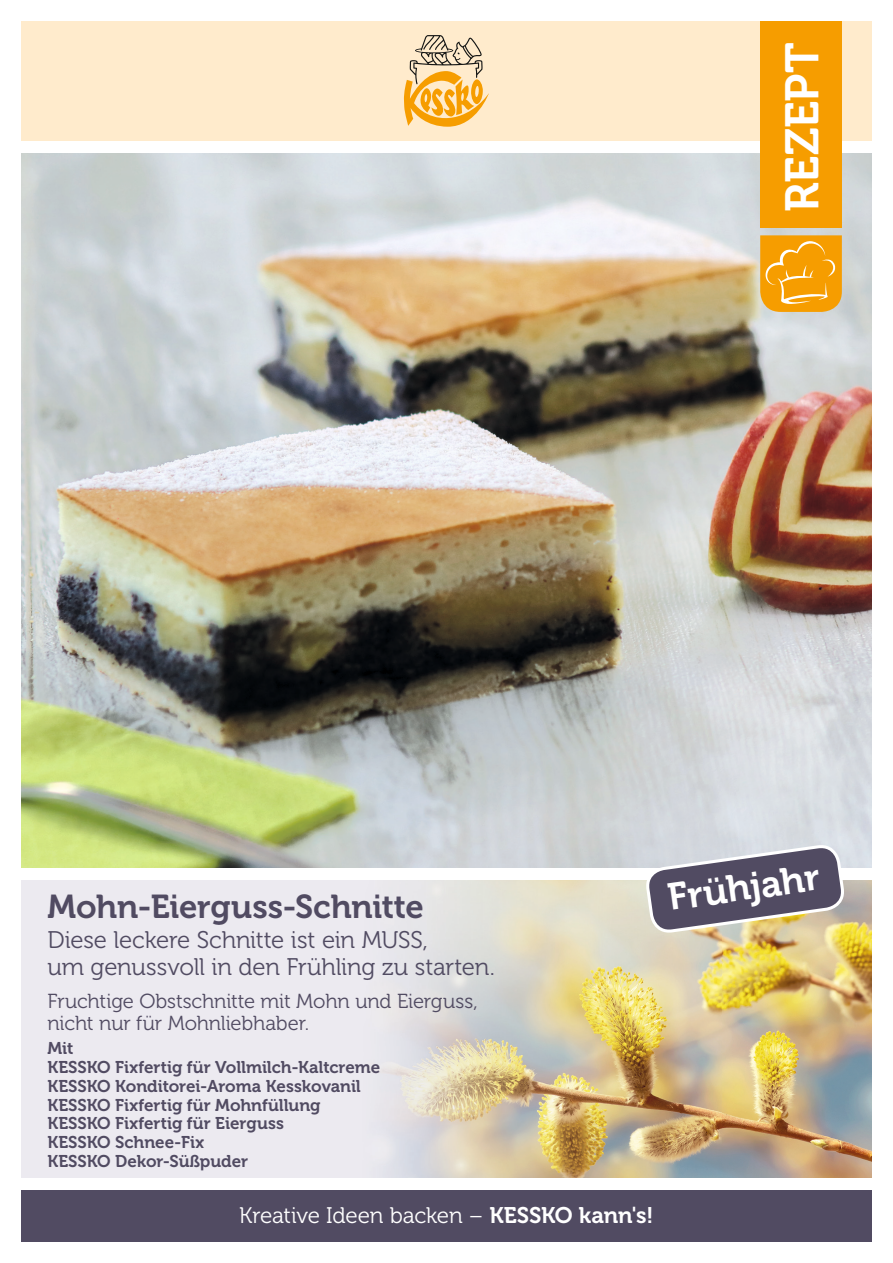
<style>
.page{position:relative;width:893px;height:1263px;background:#fff}
.page>*{position:absolute;margin:0;border:0;box-sizing:border-box;transform-origin:0 0}
.t1{font:46.8px "Museo 700";letter-spacing:-.005em;color:#fff}
.t2{font:37.5px "Museo 700";color:#fff}
.t3{font:33px "Museo 700";letter-spacing:-.005em;color:#514b62}
.t4{font:24px/27px "Museo 300";letter-spacing:-.01em;color:#514b62}
.t5{font:22.5px "Museo 300";letter-spacing:-.01em;color:#fff}
.t6{font:20.25px/22.2px "Museo 300";letter-spacing:-.01em;color:#514b62}
.t7{font:16.95px/18.8px "Museo 700";color:#514b62}
.s1{font-family:"Museo 700"}
</style>
<div class="page">
<img style="left:21px;top:153px;width:851px;height:714px">
<div style="left:21px;top:21px;width:851px;height:119px;background:#ffebcc"></div>
<svg style="left:404px;top:35px;width:85px;height:92px"></svg>
<div style="left:760px;top:21px;width:82px;height:207px;background:#f69d00"></div>
<svg style="left:760px;top:235px;width:82px;height:77px;background:#f5a71d"></svg>
<div style="left:21px;top:880px;width:851px;height:298px;background:#eceaf0"></div>
<div style="left:21px;top:1191px;width:851px;height:51px;background:#514b62"></div>
<img style="left:381px;top:880px;width:491px;height:298px">
<svg style="left:645px;top:819px;width:200px;height:140px;background:#a59f9b"></svg>
<h1 class="t1" style="left:776px;top:212px;width:171px;rotate:-90deg">REZEPT</h1>
<h3 class="t3" style="left:47px;top:888px;width:378px">Mohn-Eierguss-Schnitte</h3>
<h3 class="t4" style="left:47px;top:926px;width:449px">Diese leckere Schnitte ist ein MUSS,<br>um genussvoll in den Frühling zu starten.</h3>
<p class="t6" style="left:47px;top:990px;width:432px">Fruchtige Obstschnitte mit Mohn und Eierguss, nicht nur für Mohnliebhaber.</p>
<p class="t7" style="left:47px;top:1039px;width:334px">Mit<br>KESSKO Fixfertig für Vollmilch-Kaltcreme<br>KESSKO Konditorei-Aroma Kesskovanil<br>KESSKO Fixfertig für Mohnfüllung<br>KESSKO Fixfertig für Eierguss<br>KESSKO Schnee-Fix<br>KESSKO Dekor-Süßpuder</p>
<h3 class="t5" style="left:239px;top:1203px;width:416px">Kreative Ideen backen – <span class="s1">KESSKO kann's!</span></h3>
<h2 class="t2" style="left:665px;top:877px;width:154px;rotate:-8deg">Frühjahr</h2>
</div>
